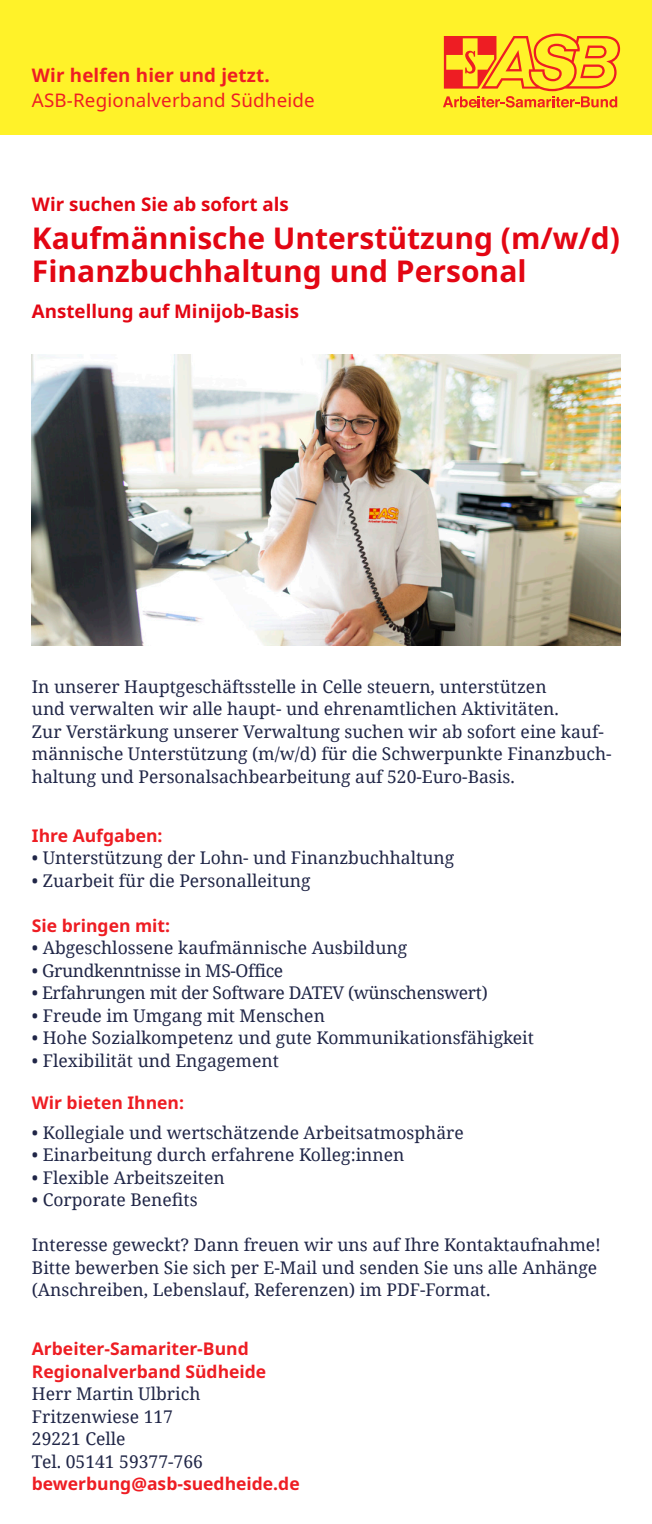
<style>
.page{position:relative;width:652px;height:1524px;background:#fff}
.page>*{position:absolute;margin:0;border:0;box-sizing:border-box;transform-origin:0 0}
.t1{font:700 30px/32.5px "Noto Sans";color:#e30613}
.t2{font:700 18.75px "Noto Sans";color:#e30613}
.t3{font:18.75px "Noto Sans";letter-spacing:.01em;color:#ee1d23}
.t4{font:700 18.75px "Noto Sans";letter-spacing:.01em;color:#ee1d23}
.t5{font:17.5px/22.5px "Noto Serif";color:#202647}
.t6{font:700 17.5px/22.5px "Noto Sans";color:#ee1d23}
.t7{font:17.5px "Noto Serif";letter-spacing:-.02em;color:#202647}
</style>
<div class="page">
<img style="left:32px;top:354px;width:588px;height:291px">
<div style="left:0;top:0;width:652px;height:135px;background:#fff229"></div>
<svg style="left:443px;top:34px;width:177px;height:73px"></svg>
<p class="t4" style="left:32px;top:65px;width:240px">Wir helfen hier und jetzt.</p>
<p class="t3" style="left:32px;top:90px;width:284px">ASB-Regionalverband Südheide</p>
<p class="t2" style="left:32px;top:194px;width:258px">Wir suchen Sie ab sofort als</p>
<h1 class="t1" style="left:32px;top:223px;width:590px">Kaufmännische Unterstützung (m/w/d)<br>Finanzbuchhaltung und Personal</h1>
<p class="t2" style="left:32px;top:300px;width:269px">Anstellung auf Minijob-Basis</p>
<p class="t5" style="left:32px;top:674px;width:581px">In unserer Hauptgeschäftsstelle in Celle steuern, unterstützen<br>und verwalten wir alle haupt- und ehrenamtlichen Aktivitäten.<br>Zur Verstärkung unserer Verwaltung suchen wir ab sofort eine kauf&shy;männische Unterstützung (m/w/d) für die Schwerpunkte Finanzbuch&shy;haltung und Personalsachbearbeitung auf 520-Euro-Basis.</p>
<p class="t6" style="left:32px;top:824px;width:132px">Ihre Aufgaben:</p>
<p class="t5" style="left:32px;top:846px;width:424px">• Unterstützung der Lohn- und Finanzbuchhaltung</p>
<p class="t5" style="left:32px;top:868px;width:280px">• Zuarbeit für die Personalleitung</p>
<p class="t6" style="left:32px;top:914px;width:140px">Sie bringen mit:</p>
<p class="t5" style="left:32px;top:936px;width:377px">• Abgeschlossene kaufmännische Ausbildung</p>
<p class="t7" style="left:32px;top:958px;width:253px">• Grundkenntnisse in MS-Office</p>
<p class="t7" style="left:32px;top:981px;width:457px">• Erfahrungen mit der Software DATEV (wünschenswert)</p>
<p class="t5" style="left:32px;top:1003px;width:295px">• Freude im Umgang mit Menschen</p>
<p class="t5" style="left:32px;top:1026px;width:504px">• Hohe Sozialkompetenz und gute Kommunikationsfähigkeit</p>
<p class="t5" style="left:32px;top:1048px;width:249px">• Flexibilität und Engagement</p>
<p class="t6" style="left:32px;top:1091px;width:154px">Wir bieten Ihnen:</p>
<p class="t5" style="left:32px;top:1120px;width:433px">• Kollegiale und wertschätzende Arbeitsatmosphäre</p>
<p class="t5" style="left:32px;top:1143px;width:374px">• Einarbeitung durch erfahrene Kolleg:innen</p>
<p class="t5" style="left:32px;top:1165px;width:194px">• Flexible Arbeitszeiten</p>
<p class="t5" style="left:32px;top:1188px;width:167px">• Corporate Benefits</p>
<p class="t5" style="left:32px;top:1233px;width:571px">Interesse geweckt? Dann freuen wir uns auf Ihre Kontaktaufnahme!<br>Bitte bewerben Sie sich per E-Mail und senden Sie uns alle Anhänge (Anschreiben, Lebenslauf, Referenzen) im PDF-Format.</p>
<p class="t6" style="left:32px;top:1338px;width:236px">Arbeiter-Samariter-Bund<br>Regionalverband Südheide</p>
<p class="t5" style="left:32px;top:1382px;width:173px">Herr Martin Ulbrich<br>Fritzenwiese 117<br>29221 Celle<br>Tel. 05141 59377-766</p>
<p class="t6" style="left:32px;top:1473px;width:269px">bewerbung@asb-suedheide.de</p>
</div>
